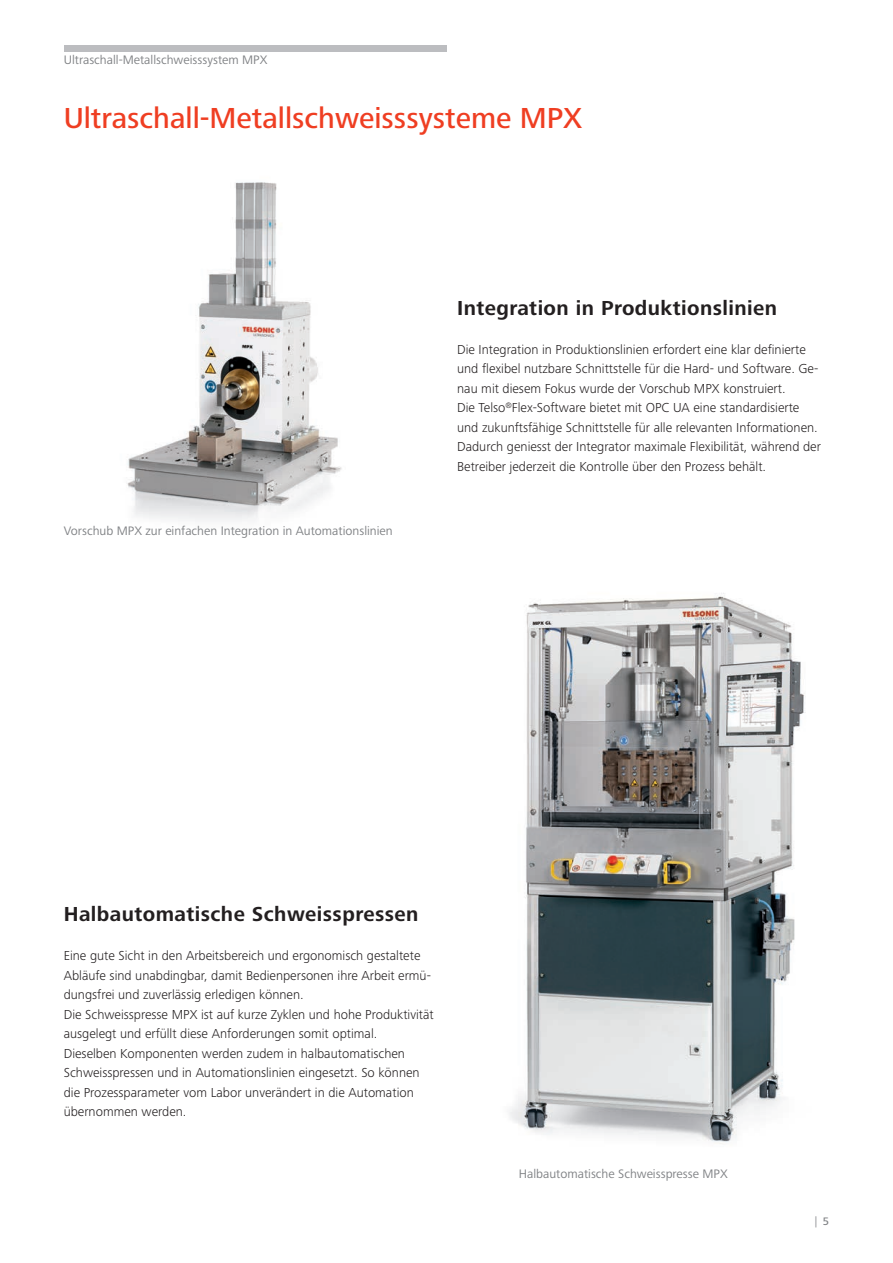
<style>
.page{position:relative;width:893px;height:1263px;background:#fff}
.page>*{position:absolute;margin:0;border:0;box-sizing:border-box;transform-origin:0 0}
.t1{font:500 30px "Frutiger Next LTW1 G";color:#ef3e22}
.Titel{font:700 21px "Frutiger Next LTW1 G";letter-spacing:.02em;color:#231f20}
.Lauftext{font:300 13.5px/19.5px "Frutiger Next LTW1 G";color:#231f20}
.Bildlegende{font:12.75px "Frutiger Next LTW1 G";color:#808285}
.t2{font:300 11.25px "Frutiger Next LTW1 G";color:#808285}
.s1{font-weight:500}
</style>
<div class="page">
<img style="left:509px;top:593px;width:297px;height:551px">
<img style="left:127px;top:182px;width:215px;height:339px">
<div style="left:64px;top:46px;width:382px;height:6px;background:#bcbdc0"></div>
<p class="Bildlegende" style="left:64px;top:53px;width:205px">Ultraschall-Metallschweisssystem MPX</p>
<p class="t1" style="left:64px;top:101px;width:520px">Ultraschall-Metallschweisssysteme MPX</p>
<p class="Bildlegende" style="left:64px;top:524px;width:330px">Vorschub MPX zur einfachen Integration in Automationslinien</p>
<p class="Titel" style="left:457px;top:296px;width:321px">Integration in Produktionslinien</p>
<p class="Lauftext" style="left:457px;top:340px;width:363px">Die Integration in Produktionslinien erfordert eine klar definierte und flexibel nutzbare Schnittstelle für die Hard- und Software. Ge&shy;nau mit diesem Fokus wurde der Vorschub MPX konstruiert.</p>
<p class="Lauftext" style="left:457px;top:398px;width:365px">Die Telso<sup>®</sup>Flex-Software bietet mit OPC UA eine standardisierte und zukunftsfähige Schnittstelle für alle relevanten Informationen.<br>Dadurch geniesst der Integrator maximale Flexibilität, während der Betreiber jederzeit die Kontrolle über den Prozess behält.</p>
<p class="Titel" style="left:64px;top:902px;width:356px">Halbautomatische Schweisspressen</p>
<p class="Lauftext" style="left:64px;top:946px;width:369px">Eine gute Sicht in den Arbeitsbereich und ergonomisch gestaltete<br>Abläufe sind unabdingbar, damit Bedienpersonen ihre Arbeit ermü&shy;dungsfrei und zuverlässig erledigen können.</p>
<p class="Lauftext" style="left:64px;top:1004px;width:372px">Die Schweisspresse MPX ist auf kurze Zyklen und hohe Produktivität ausgelegt und erfüllt diese Anforderungen somit optimal.</p>
<p class="Lauftext" style="left:64px;top:1043px;width:357px">Dieselben Komponenten werden zudem in halbautomatischen Schweisspressen und in Automationslinien eingesetzt. So können die Prozessparameter vom Labor unverändert in die Automation übernommen werden.</p>
<p class="Bildlegende" style="left:519px;top:1166px;width:210px">Halbautomatische Schweisspresse MPX</p>
<p class="t2" style="left:815px;top:1215px;width:16px">| <span class="s1">5</span></p>
</div>
